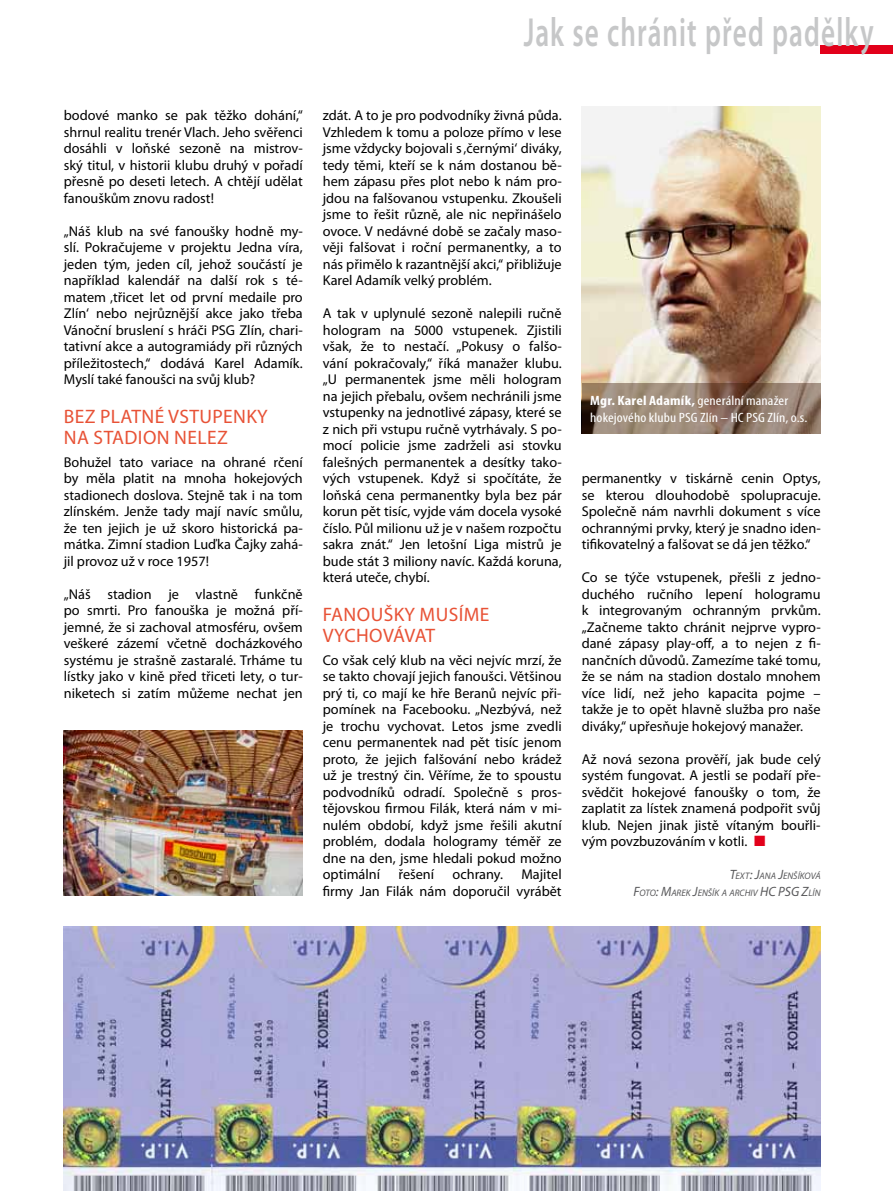
<style>
.page{position:relative;width:893px;height:1191px;background:#fff}
.page>*{position:absolute;margin:0;border:0;box-sizing:border-box;transform-origin:0 0}
.t1{font:600 40.8px "Myriad Pro";letter-spacing:.04em;color:#c6c7c8;scale:.67 1}
.t2{font:19.5px/21px "Myriad Pro";letter-spacing:.02em;color:#e85236}
.t3{font:14.25px/16.5px "Myriad Pro";color:#000;text-align:justify}
.t4{font:condensed 13.5px/17px "Myriad Pro";letter-spacing:.005em;color:#fff;scale:1.15 1}
.t5{font:italic 9.45px/16.5px "Myriad Pro";color:#58585a;text-align:right}
.s1{font-weight:700}
.s2{font-size:13.5px}
</style>
<div class="page">
<div style="left:821px;top:45px;width:72px;height:9px;background:#e2001a"></div>
<img style="left:582px;top:106px;width:239px;height:277px">
<img style="left:64px;top:926px;width:757px;height:265px">
<svg style="left:582px;top:383px;width:239px;height:51px;background:#907a6a"></svg>
<img style="left:64px;top:730px;width:239px;height:165px">
<h1 class="t1" style="left:524px;top:9px;width:524px">Jak se chránit před padělky</h1>
<p class="t3" style="left:64px;top:107px;width:241px">bodové manko se pak těžko dohání,“ shrnul realitu trenér Vlach. Jeho svěřenci dosáhli v loňské sezoně na mistrov&shy;ský titul, v historii klubu druhý v pořadí přesně po deseti letech. A chtějí udělat fanouškům znovu radost!</p>
<p class="t3" style="left:64px;top:223px;width:240px">„Náš klub na své fanoušky hodně my&shy;slí. Pokračujeme v projektu Jedna víra, jeden tým, jeden cíl, jehož součástí je například kalendář na další rok s té&shy;matem ‚třicet let od první medaile pro Zlín‘ nebo nejrůznější akce jako třeba Vánoční bruslení s hráči PSG Zlín, chari&shy;tativní akce a autogramiády při různých příležitostech,“ dodává Karel Adamík.<br>Myslí také fanoušci na svůj klub?</p>
<h2 class="t2" style="left:64px;top:406px;width:205px">Bez platné vstupenky na stadion nelez</h2>
<p class="t3" style="left:64px;top:454px;width:241px">Bohužel tato variace na ohrané rčení by měla platit na mnoha hokejových stadionech doslova. Stejně tak i na tom zlínském. Jenže tady mají navíc smůlu, že ten jejich je už skoro historická pa&shy;mátka. Zimní stadion Luďka Čajky zahá&shy;jil provoz už v roce 1957!</p>
<p class="t3" style="left:64px;top:586px;width:240px">„Náš stadion je vlastně funkčně po smrti. Pro fanouška je možná pří&shy;jemné, že si zachoval atmosféru, ovšem veškeré zázemí včetně docházkového systému je strašně zastaralé. Trháme tu lístky jako v kině před třiceti lety, o tur&shy;niketech si zatím můžeme nechat jen</p>
<p class="t3" style="left:323px;top:107px;width:240px">zdát. A to je pro podvodníky živná půda.<br>Vzhledem k tomu a poloze přímo v lese jsme vždycky bojovali s‚černými‘ diváky, tedy těmi, kteří se k nám dostanou bě&shy;hem zápasu přes plot nebo k nám pro&shy;jdou na falšovanou vstupenku. Zkoušeli jsme to řešit různě, ale nic nepřinášelo ovoce. V nedávné době se začaly maso&shy;věji falšovat i roční permanentky, a to nás přimělo k razantnější akci,“ přibližuje Karel Adamík velký problém.</p>
<p class="t3" style="left:323px;top:305px;width:240px">A tak v uplynulé sezoně nalepili ručně hologram na 5000 vstupenek. Zjistili však, že to nestačí. „Pokusy o falšo&shy;vání pokračovaly,“ říká manažer klubu. „U permanentek jsme měli hologram na jejich přebalu, ovšem nechránili jsme vstupenky na jednotlivé zápasy, které se z nich při vstupu ručně vytrhávaly. S po&shy;mocí policie jsme zadrželi asi stovku falešných permanentek a desítky tako&shy;vých vstupenek. Když si spočítáte, že loňská cena permanentky byla bez pár korun pět tisíc, vyjde vám docela vysoké číslo. Půl milionu už je v našem rozpočtu sakra znát.“ Jen letošní Liga mistrů je bude stát 3 miliony navíc. Každá koruna, která uteče, chybí.</p>
<h2 class="t2" style="left:323px;top:604px;width:168px">Fanoušky musíme vychovávat</h2>
<p class="t3" style="left:323px;top:652px;width:241px">Co však celý klub na věci nejvíc mrzí, že se takto chovají jejich fanoušci. Většinou prý ti, co mají ke hře Beranů nejvíc při&shy;pomínek na Facebooku. „Nezbývá, než je trochu vychovat. Letos jsme zvedli cenu permanentek nad pět tisíc jenom proto, že jejich falšování nebo krádež už je trestný čin. Věříme, že to spoustu podvodníků odradí. Společně s pros&shy;tějovskou firmou Filák, která nám v mi&shy;nulém období, když jsme řešili akutní problém, dodala hologramy téměř ze dne na den, jsme hledali pokud možno optimální</p>
<p class="t3" style="left:323px;top:866px;width:240px;text-align:right">Majitel<br>firmy Jan Filák nám doporučil vyrábět</p>
<p class="t3" style="left:398px;top:866px;width:37px">řešení</p>
<p class="t3" style="left:453px;top:866px;width:52px">ochrany.</p>
<p class="t4" style="left:590px;top:392px;width:190px"><span class="s1">Mgr. Karel Adamík,</span> generální manažer hokejového klubu PSG Zlín – HC PSG Zlín, o.s.</p>
<p class="t3" style="left:582px;top:470px;width:240px">permanentky v tiskárně cenin Optys, se kterou dlouhodobě spolupracuje.<br>Společně nám navrhli dokument s více ochrannými prvky, který je snadno iden&shy;tifikovatelný a falšovat se dá jen těžko.“</p>
<p class="t3" style="left:582px;top:569px;width:240px">Co se týče vstupenek, přešli z jedno&shy;duchého ručního lepení hologramu k integrovaným ochranným prvkům. „Začneme takto chránit nejprve vypro&shy;dané zápasy play-off, a to nejen z fi&shy;nančních důvodů. Zamezíme také tomu, že se nám na stadion dostalo mnohem více lidí, než jeho kapacita pojme – takže je to opět hlavně služba pro naše diváky,“ upřesňuje hokejový manažer.</p>
<p class="t3" style="left:582px;top:751px;width:240px">Až nová sezona prověří, jak bude celý systém fungovat. A jestli se podaří pře&shy;svědčit hokejové fanoušky o tom, že zaplatit za lístek znamená podpořit svůj klub. Nejen jinak jistě vítaným bouřli&shy;vým povzbuzováním v kotli.</p>
<p class="t5" style="left:633px;top:867px;width:189px"><span class="s2">T</span>EXT<span class="s2">: J</span>ANA <span class="s2">J</span>ENŠÍKOVÁ<br><span class="s2">F</span>OTO<span class="s2">: M</span>AREK <span class="s2">J</span>ENŠÍK A ARCHIV <span class="s2">HC PSG Z</span>LÍN</p>
</div>
